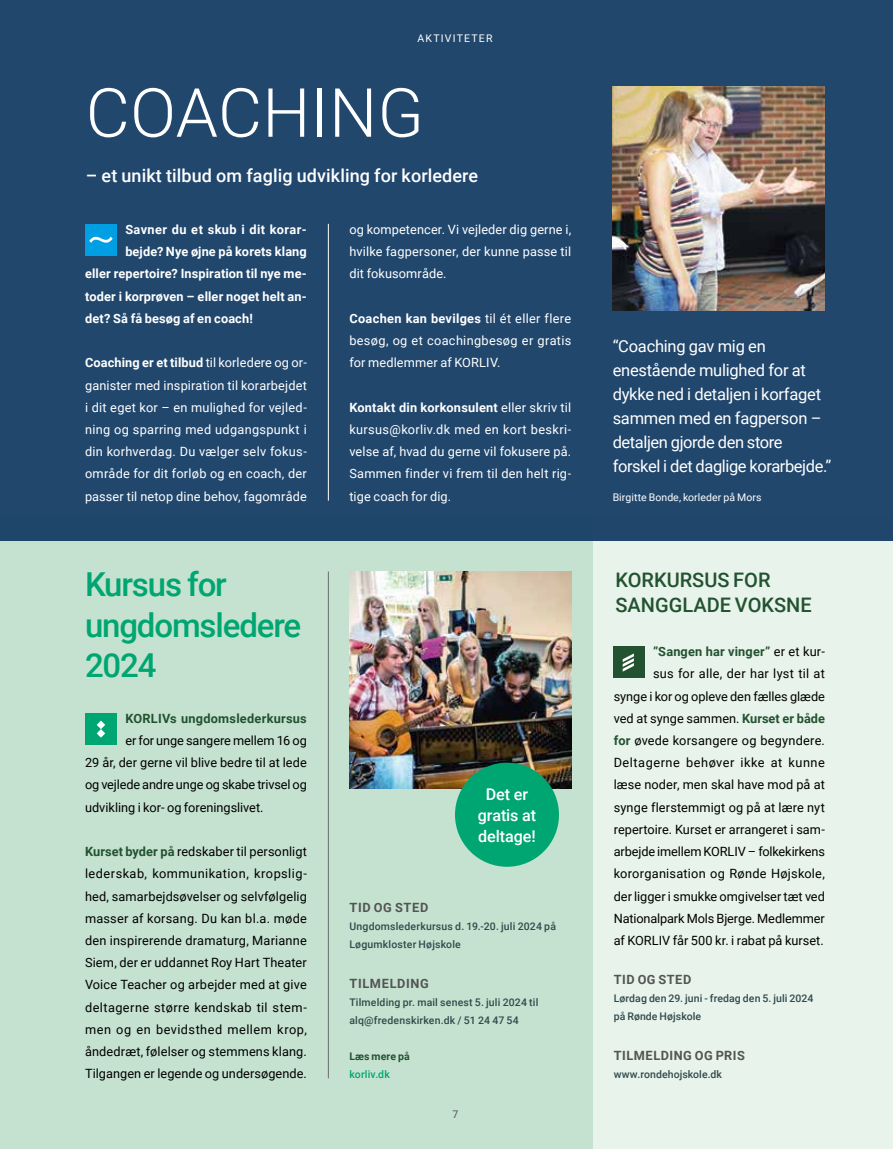
<style>
.page{position:relative;width:893px;height:1149px;background:#fff}
.page>*{position:absolute;margin:0;border:0;box-sizing:border-box;transform-origin:0 0}
.t1{font:300 67.8px "Roboto";letter-spacing:.005em;color:#fff}
.t2{font:500 33px/40.5px "Roboto";letter-spacing:-.035em;color:#00a671}
.t3{font:500 19.95px/25.2px "Roboto";color:#225230}
.t4{font:500 18px "Roboto";letter-spacing:.005em;color:#fff}
.t5{font:16.5px/24px "Roboto";letter-spacing:-.015em;color:#fff}
.t6{font:500 16.2px/20.7px "Roboto";letter-spacing:-.005em;color:#fff;text-align:center}
.t7{font:12.75px/22.2px "Roboto";letter-spacing:.005em;color:#000;text-align:justify}
.t8{font:12.75px/22.2px "Roboto";letter-spacing:.015em;color:#fff;text-align:justify}
.t9{font:700 12.75px "Roboto";letter-spacing:.01em;color:#fff}
.t10{font:700 12.75px "Roboto";letter-spacing:.04em;color:#535454}
.t11{font:700 12.75px "Roboto";letter-spacing:.02em;color:#225230}
.t12{font:700 12.75px "Roboto";letter-spacing:.035em;color:#fff}
.t13{font:500 10.5px/18px "Roboto";letter-spacing:.015em;color:#304a4c}
.t14{font:10.5px "Roboto";letter-spacing:.01em;color:#fff}
.t15{font:10.5px "Roboto";letter-spacing:.11em;color:#fff}
.t16{font:700 10.5px "Roboto";letter-spacing:.005em;color:#225230}
.t17{font:500 10.5px "Roboto";letter-spacing:.015em;color:#00a671}
.t18{font:10.5px "Roboto";color:#535454}
.s1{font-weight:700}
.s2{font-weight:700;color:#225230}
</style>
<div class="page">
<div style="left:592px;top:516px;width:301px;height:632px;background:#e8f3eb"></div>
<div style="left:0;top:516px;width:592px;height:632px;background:#c5e2d0"></div>
<div style="left:0;top:0;width:893px;height:540px;background:#21476d"></div>
<img style="left:613px;top:86px;width:212px;height:225px">
<hr style="left:328px;top:224px;width:1px;height:276px;background:#fff">
<hr style="left:328px;top:571px;width:1px;height:506px;background:#6a6c6c">
<div style="left:613px;top:646px;width:31px;height:32px;background:#225230"></div>
<svg style="left:623px;top:653px;width:11px;height:18px"></svg>
<div style="left:85px;top:224px;width:32px;height:31px;background:#009fe3"></div>
<svg style="left:89px;top:236px;width:24px;height:7px"></svg>
<div style="left:85px;top:713px;width:32px;height:31px;background:#00a671"></div>
<svg style="left:97px;top:720px;width:8px;height:17px"></svg>
<img style="left:349px;top:571px;width:222px;height:217px">
<div style="left:455px;top:762px;width:104px;height:104px;background:#00a671;border-radius:50%"></div>
<p class="t15" style="left:417px;top:31px;width:76px">AKTIVITETER</p>
<h1 class="t1" style="left:86px;top:65px;width:340px">COACHING</h1>
<h3 class="t4" style="left:86px;top:162px;width:394px">– et unikt tilbud om faglig udvikling for korledere</h3>
<p class="t12" style="left:125px;top:220px;width:183px">Savner du et skub i dit korar-</p>
<p class="t9" style="left:125px;top:243px;width:183px">bejde? Nye øjne på korets klang</p>
<p class="t9" style="left:85px;top:265px;width:223px">eller repertoire? Inspiration til nye me-</p>
<p class="t9" style="left:85px;top:287px;width:223px">toder i korprøven – eller noget helt an-</p>
<p class="t9" style="left:85px;top:309px;width:169px">det? Så få besøg af en coach!</p>
<p class="t8" style="left:85px;top:351px;width:223px"><span class="s1">Coaching er et tilbud</span> til korledere og or&shy;ganister med inspiration til korarbejdet i dit eget kor – en mulighed for vejled&shy;ning og sparring med udgangspunkt i din korhverdag. Du vælger selv fokus&shy;område for dit forløb og en coach, der passer til netop dine behov, fagområde</p>
<h2 class="t2" style="left:85px;top:563px;width:218px">Kursus for ungdomsledere<br>2024</h2>
<p class="t11" style="left:125px;top:709px;width:183px">KORLIVs ungdomslederkursus</p>
<p class="t7" style="left:85px;top:728px;width:223px;text-indent:40px">er for unge sangere mellem 16 og 29 år, der gerne vil blive bedre til at lede og vejlede andre unge og skabe trivsel og udvikling i kor- og foreningslivet.</p>
<p class="t7" style="left:85px;top:839px;width:223px"><span class="s2">Kurset byder på</span> redskaber til personligt lederskab, kommunikation, kropslig&shy;hed, samarbejdsøvelser og selvfølgelig masser af korsang. Du kan bl.a. møde den inspirerende dramaturg, Marianne Siem, der er uddannet Roy Hart Theater Voice Teacher og arbejder med at give deltagerne større kendskab til stem&shy;men og en bevidsthed mellem krop, åndedræt, følelser og stemmens klang.<br>Tilgangen er legende og undersøgende.</p>
<p class="t8" style="left:349px;top:218px;width:223px">og kompetencer. Vi vejleder dig gerne i, hvilke fagpersoner, der kunne passe til dit fokusområde.</p>
<p class="t8" style="left:349px;top:306px;width:223px"><span class="s1">Coachen kan bevilges</span> til ét eller flere besøg, og et coachingbesøg er gratis for medlemmer af KORLIV.</p>
<p class="t8" style="left:349px;top:395px;width:223px"><span class="s1">Kontakt din korkonsulent</span> eller skriv til kursus@korliv.dk med en kort beskri&shy;velse af, hvad du gerne vil fokusere på.<br>Sammen finder vi frem til den helt rig&shy;tige coach for dig.</p>
<p class="t6" style="left:478px;top:783px;width:60px">Det er gratis at deltage!</p>
<p class="t10" style="left:350px;top:898px;width:80px">TID OG STED</p>
<p class="t13" style="left:349px;top:916px;width:208px">Ungdomslederkursus d. 19.-20. juli 2024 på<br>Løgumkloster Højskole</p>
<p class="t10" style="left:350px;top:974px;width:81px">TILMELDING</p>
<p class="t13" style="left:349px;top:992px;width:190px">Tilmelding pr. mail senest 5. juli 2024 til alq@fredenskirken.dk / 51 24 47 54</p>
<p class="t16" style="left:349px;top:1048px;width:62px">Læs mere på</p>
<p class="t17" style="left:349px;top:1066px;width:42px">korliv.dk</p>
<p class="t18" style="left:452px;top:1106px;width:7px">7</p>
<p class="t5" style="left:613px;top:333px;width:220px">“Coaching gav mig en enestående mulighed for at dykke ned i detaljen i korfaget sammen med en fagperson – detaljen gjorde den store forskel i det daglige korarbejde.”</p>
<p class="t14" style="left:613px;top:489px;width:150px">Birgitte Bonde, korleder på Mors</p>
<h3 class="t3" style="left:615px;top:566px;width:198px">KORKURSUS FOR<br>SANGGLADE VOKSNE</h3>
<p class="t7" style="left:614px;top:640px;width:213px;text-align:right"><span class="s2">”Sangen har vinger”</span> er et kur-<br>sus for alle, der har lyst til at<br>synge i kor og opleve den fælles glæde ved at synge sammen. <span class="s2">Kurset er både for</span> øvede korsangere og begyndere.<br>Deltagerne behøver ikke at kunne læse noder, men skal have mod på at synge flerstemmigt og på at lære nyt repertoire. Kurset er arrangeret i sam&shy;arbejde imellem KORLIV – folkekirkens kororganisation og Rønde Højskole, der ligger i smukke omgivelser tæt ved Nationalpark Mols Bjerge. Medlemmer af KORLIV får 500 kr. i rabat på kurset.</p>
<p class="t10" style="left:614px;top:969px;width:79px">TID OG STED</p>
<p class="t13" style="left:614px;top:988px;width:201px">Lørdag den 29. juni - fredag den 5. juli 2024 på Rønde Højskole</p>
<p class="t10" style="left:614px;top:1046px;width:132px">TILMELDING OG PRIS</p>
<p class="t13" style="left:614px;top:1064px;width:110px">www.rondehojskole.dk</p>
</div>
